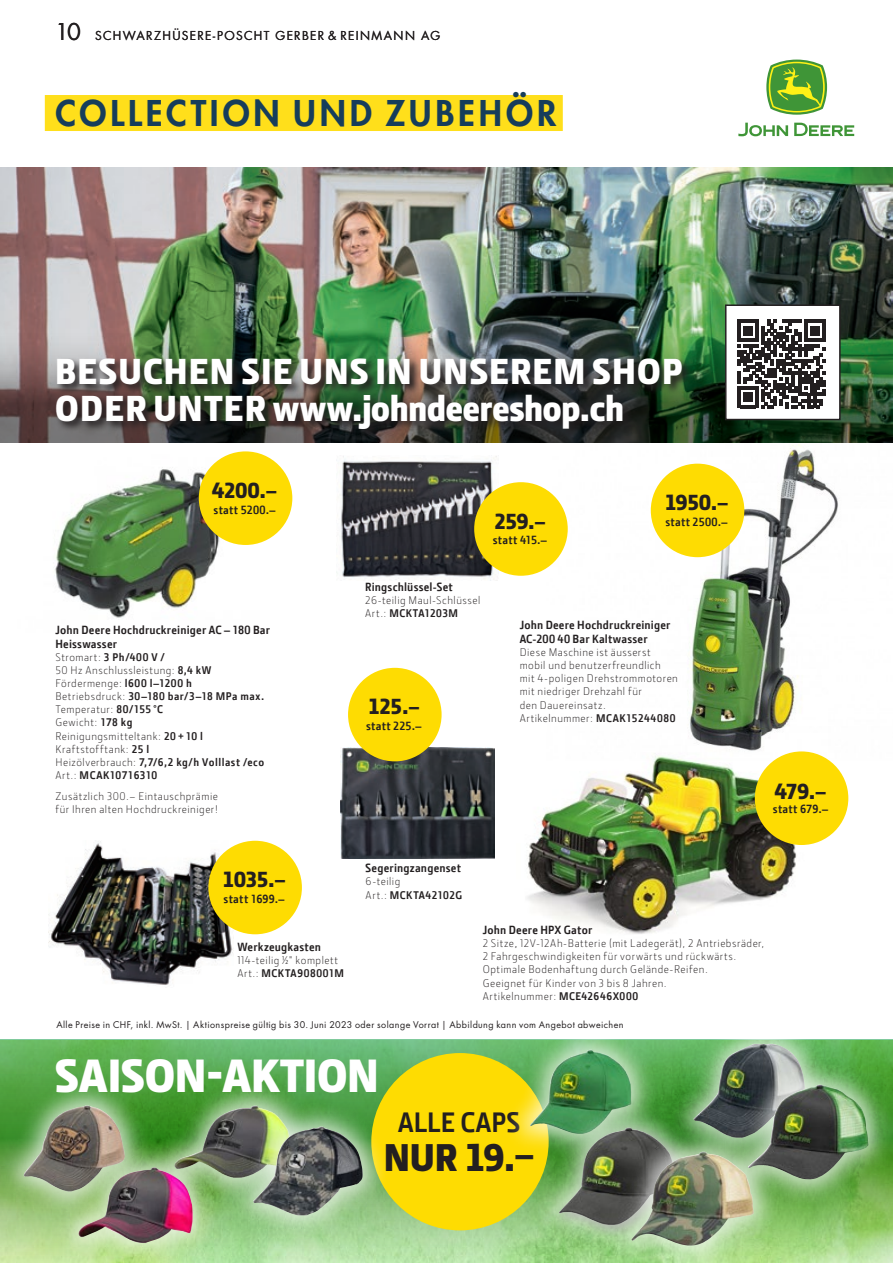
<style>
.page{position:relative;width:893px;height:1263px;background:#fff}
.page>*{position:absolute;margin:0;border:0;box-sizing:border-box;transform-origin:0 0}
.t1{font:900 48.15px "Section";letter-spacing:-.005em;color:#fff}
.t2{font:900 39.75px "Section";color:#231f20}
.t3{font:900 37.2px/36.8px "Section";letter-spacing:.035em;color:#fff}
.t4{font:800 34.5px "Futura Std";letter-spacing:.115em;color:#163d5b}
.t5{font:700 28.5px "JD Sans";letter-spacing:.01em;color:#231f20}
.t6{font:900 22.5px "Section";letter-spacing:-.02em;color:#231f20}
.t7{font:22.5px "Futura Std";color:#231f20}
.t8{font:700 12px/13.5px "JD Sans";letter-spacing:.015em;color:#231f20}
.t9{font:12px "Futura Std";letter-spacing:.105em;color:#231f20}
.t10{font:300 11.25px/13.2px "JD Sans Pro";letter-spacing:.045em;color:#231f20}
.t11{font:700 11.25px/13.2px "JD Sans";letter-spacing:.045em;color:#231f20}
.t12{font:9px "Futura Std";letter-spacing:.045em;color:#231f20}
.s1{font-family:"JD Sans";font-weight:700}
.s2{font-family:"JD Sans Pro";font-weight:300}
</style>
<div class="page">
<img style="left:549px;top:444px;width:300px;height:376px">
<img style="left:55px;top:451px;width:207px;height:167px">
<svg style="left:766px;top:60px;width:61px;height:55px"></svg>
<svg style="left:794px;top:123px;width:60px;height:13px"></svg>
<svg style="left:738px;top:123px;width:50px;height:13px"></svg>
<img style="left:0;top:168px;width:893px;height:158px">
<img style="left:0;top:326px;width:893px;height:117px">
<img style="left:54px;top:356px;width:639px;height:83px">
<div style="left:199px;top:451px;width:93px;height:94px;background:#fedc02;border-radius:50%"></div>
<div style="left:651px;top:464px;width:93px;height:93px;background:#fedc02;border-radius:50%"></div>
<svg style="left:0;top:1040px;width:893px;height:223px"></svg>
<div style="left:371px;top:1053px;width:178px;height:177px;background:#fedc02;border-radius:50%"></div>
<div style="left:503px;top:1023px;width:156px;height:139px;background:#fff;opacity:.75"></div>
<img style="left:529px;top:1050px;width:103px;height:84px">
<div style="left:148px;top:1078px;width:170px;height:127px;background:#fff;opacity:.75"></div>
<img style="left:174px;top:1106px;width:52px;height:72px">
<div style="left:667px;top:1016px;width:166px;height:149px;background:#fff;opacity:.75"></div>
<img style="left:693px;top:1044px;width:113px;height:80px">
<div style="left:0;top:1078px;width:152px;height:141px;background:#fff;opacity:.75"></div>
<img style="left:22px;top:1105px;width:104px;height:86px">
<div style="left:52px;top:1140px;width:169px;height:123px;background:#fff;opacity:.75"></div>
<img style="left:77px;top:1167px;width:117px;height:76px">
<img style="left:527px;top:735px;width:289px;height:199px">
<img style="left:341px;top:456px;width:158px;height:124px">
<img style="left:340px;top:748px;width:154px;height:110px">
<img style="left:48px;top:841px;width:185px;height:144px">
<div style="left:721px;top:1057px;width:172px;height:150px;background:#fff;opacity:.75"></div>
<img style="left:748px;top:1085px;width:118px;height:94px">
<div style="left:532px;top:1100px;width:170px;height:152px;background:#fff;opacity:.75"></div>
<img style="left:559px;top:1127px;width:46px;height:98px">
<div style="left:605px;top:1124px;width:176px;height:139px;background:#fff;opacity:.75"></div>
<img style="left:631px;top:1151px;width:123px;height:95px">
<div style="left:226px;top:1099px;width:164px;height:144px;background:#fff;opacity:.75"></div>
<img style="left:253px;top:1126px;width:110px;height:89px">
<div style="left:755px;top:751px;width:93px;height:94px;background:#fedc02;border-radius:50%"></div>
<div style="left:208px;top:841px;width:94px;height:93px;background:#fedc02;border-radius:50%"></div>
<div style="left:474px;top:482px;width:94px;height:94px;background:#fedc02;border-radius:50%"></div>
<div style="left:348px;top:668px;width:94px;height:93px;background:#fedc02;border-radius:50%"></div>
<div style="left:726px;top:305px;width:114px;height:114px;background:#fff"></div>
<svg style="left:737px;top:320px;width:88px;height:88px"></svg>
<div style="left:725px;top:304px;width:116px;height:116px;border:2px solid #231f20"></div>
<div style="left:45px;top:95px;width:518px;height:36px;background:#ffdf1b"></div>
<h3 class="t7" style="left:55px;top:17px;width:27px">10</h3>
<p class="t9" style="left:95px;top:27px;width:347px">SCHWARZHÜSERE-POSCHT GERBER &amp; REINMANN AG</p>
<h3 class="t4" style="left:55px;top:92px;width:502px">COLLECTION UND ZUBEHÖR</h3>
<h3 class="t3" style="left:55px;top:353px;width:628px">BESUCHEN SIE UNS IN UNSEREM SHOP<br>ODER UNTER www.johndeereshop.ch</h3>
<h3 class="t6" style="left:212px;top:476px;width:66px">4200.–</h3>
<p class="t8" style="left:214px;top:502px;width:63px">statt 5200.–</p>
<h3 class="t6" style="left:665px;top:488px;width:65px">1950.–</h3>
<p class="t8" style="left:665px;top:514px;width:64px">statt 2500.–</p>
<h3 class="t6" style="left:494px;top:507px;width:53px">259.–</h3>
<p class="t8" style="left:493px;top:533px;width:56px">statt 415.–</p>
<p class="t8" style="left:55px;top:623px;width:216px">John Deere Hochdruckreiniger AC – 180 Bar<br>Heisswasser</p>
<p class="t10" style="left:55px;top:650px;width:158px">Stromart: <span class="s1">3 Ph/400 V /<br></span>50 Hz Anschlussleistung: <span class="s1">8,4 kW<br></span>Fördermenge: <span class="s1">l600 l–1200 h</span></p>
<p class="t11" style="left:55px;top:689px;width:210px"><span class="s2">Betriebsdruck:</span> 30–180 bar/3–18 MPa max.</p>
<p class="t10" style="left:55px;top:703px;width:149px">Temperatur: <span class="s1">80/155 °C<br></span>Gewicht: <span class="s1">178 kg<br></span>Reinigungsmitteltank: <span class="s1">20 + 10 l<br></span>Kraftstofftank: <span class="s1">25 l</span></p>
<p class="t11" style="left:55px;top:755px;width:210px"><span class="s2">Heizölverbrauch:</span> 7,7/6,2 kg/h Volllast /eco<br><span class="s2">Art.:</span> MCAK10716310</p>
<p class="t10" style="left:55px;top:789px;width:164px">Zusätzlich 300.– Eintauschprämie für Ihren alten Hochdruckreiniger!</p>
<p class="t8" style="left:365px;top:579px;width:89px">Ringschlüssel-Set</p>
<p class="t10" style="left:365px;top:593px;width:117px">26-teilig Maul-Schlüssel</p>
<p class="t11" style="left:365px;top:606px;width:94px"><span class="s2">Art.:</span> MCKTA1203M</p>
<h3 class="t6" style="left:368px;top:692px;width:53px">125.–</h3>
<p class="t8" style="left:366px;top:719px;width:57px">statt 225.–</p>
<p class="t8" style="left:520px;top:618px;width:152px">John Deere Hochdruckreiniger<br>AC-200 40 Bar Kaltwasser</p>
<p class="t10" style="left:520px;top:645px;width:160px">Diese Maschine ist äusserst mobil und benutzerfreundlich mit 4-poligen Drehstrommotoren mit niedriger Drehzahl für<br>den Dauereinsatz.<br>Artikelnummer: <span class="s1">MCAK15244080</span></p>
<h3 class="t6" style="left:775px;top:777px;width:53px">479.–</h3>
<p class="t8" style="left:773px;top:801px;width:57px">statt 679.–</p>
<h3 class="t6" style="left:223px;top:865px;width:65px">1035.–</h3>
<p class="t8" style="left:224px;top:892px;width:62px">statt 1699.–</p>
<p class="t8" style="left:237px;top:939px;width:85px">Werkzeugkasten</p>
<p class="t10" style="left:237px;top:953px;width:102px">114-teilig ½" komplett</p>
<p class="t11" style="left:237px;top:966px;width:108px"><span class="s2">Art.:</span> MCKTA908001M</p>
<p class="t8" style="left:366px;top:861px;width:97px">Segeringzangenset</p>
<p class="t10" style="left:366px;top:875px;width:36px">6-teilig</p>
<p class="t11" style="left:366px;top:888px;width:98px"><span class="s2">Art.:</span> MCKTA42102G</p>
<p class="t8" style="left:483px;top:923px;width:111px">John Deere HPX Gator</p>
<p class="t10" style="left:483px;top:936px;width:283px">2 Sitze, 12V-12Ah-Batterie (mit Ladegerät), 2 Antriebsräder, 2 Fahrgeschwindigkeiten für vorwärts und rückwärts.<br>Optimale Bodenhaftung durch Gelände-Reifen.<br>Geeignet für Kinder von 3 bis 8 Jahren.<br>Artikelnummer: <span class="s1">MCE42646X000</span></p>
<p class="t12" style="left:56px;top:1019px;width:569px">Alle Preise in CHF, inkl. MwSt. | Aktionspreise gültig bis 30. Juni 2023 oder solange Vorrat | Abbildung kann vom Angebot abweichen</p>
<h1 class="t1" style="left:55px;top:1045px;width:325px">SAISON-AKTION</h1>
<h3 class="t5" style="left:398px;top:1103px;width:124px">ALLE CAPS</h3>
<h2 class="t2" style="left:384px;top:1132px;width:152px">NUR 19.–</h2>
</div>
